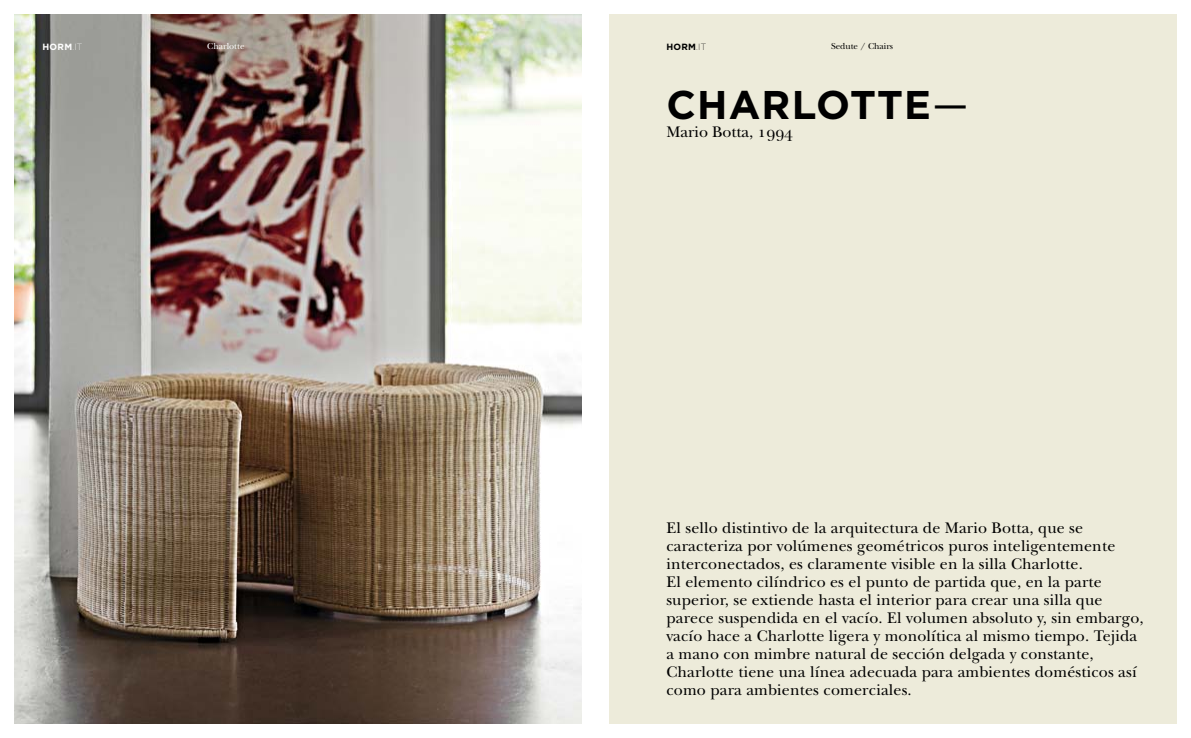
<style>
.page{position:relative;width:1191px;height:738px;background:#fff}
.page>*{position:absolute;margin:0;border:0;box-sizing:border-box;transform-origin:0 0}
.t1{font:700 40px "Gotham";letter-spacing:.03em;color:#000}
.t2{font:16px/18px "New Baskerville Std";letter-spacing:.01em;color:#000}
.t3{font:9px "New Baskerville Std";color:#000}
.t4{font:9px "New Baskerville Std";color:#fff}
.t5{font:700 9px "Gotham";color:#fff}
.t6{font:700 9px "Gotham";color:#000}
.s1{font-weight:200}
.s2{font-weight:400}
.s3{font-family:"New Baskerville SC"}
</style>
<div class="page">
<img style="left:14px;top:14px;width:567px;height:709px">
<div style="left:609px;top:14px;width:567px;height:709px;background:#edebda"></div>
<p class="t5" style="left:43px;top:42px;width:41px">HORM<span class="s1">.IT</span></p>
<p class="t4" style="left:207px;top:41px;width:39px">Charlotte</p>
<p class="t6" style="left:666px;top:42px;width:41px">HORM<span class="s1">.IT</span></p>
<p class="t3" style="left:831px;top:41px;width:64px">Sedute / Chairs</p>
<h1 class="t1" style="left:666px;top:81px;width:303px">CHARLOTTE<span class="s2">—</span></h1>
<p class="t2" style="left:666px;top:122px;width:128px">Mario Botta, <span class="s3">1994</span></p>
<p class="t2" style="left:666px;top:518px;width:479px">El sello distintivo de la arquitectura de Mario Botta, que se caracteriza por volúmenes geométricos puros inteligentemente interconectados, es claramente visible en la silla Charlotte.<br>El elemento cilíndrico es el punto de partida que, en la parte superior, se extiende hasta el interior para crear una silla que parece suspendida en el vacío. El volumen absoluto y, sin embargo, vacío hace a Charlotte ligera y monolítica al mismo tiempo. Tejida a mano con mimbre natural de sección delgada y constante, Charlotte tiene una línea adecuada para ambientes domésticos así como para ambientes comerciales.</p>
</div>
